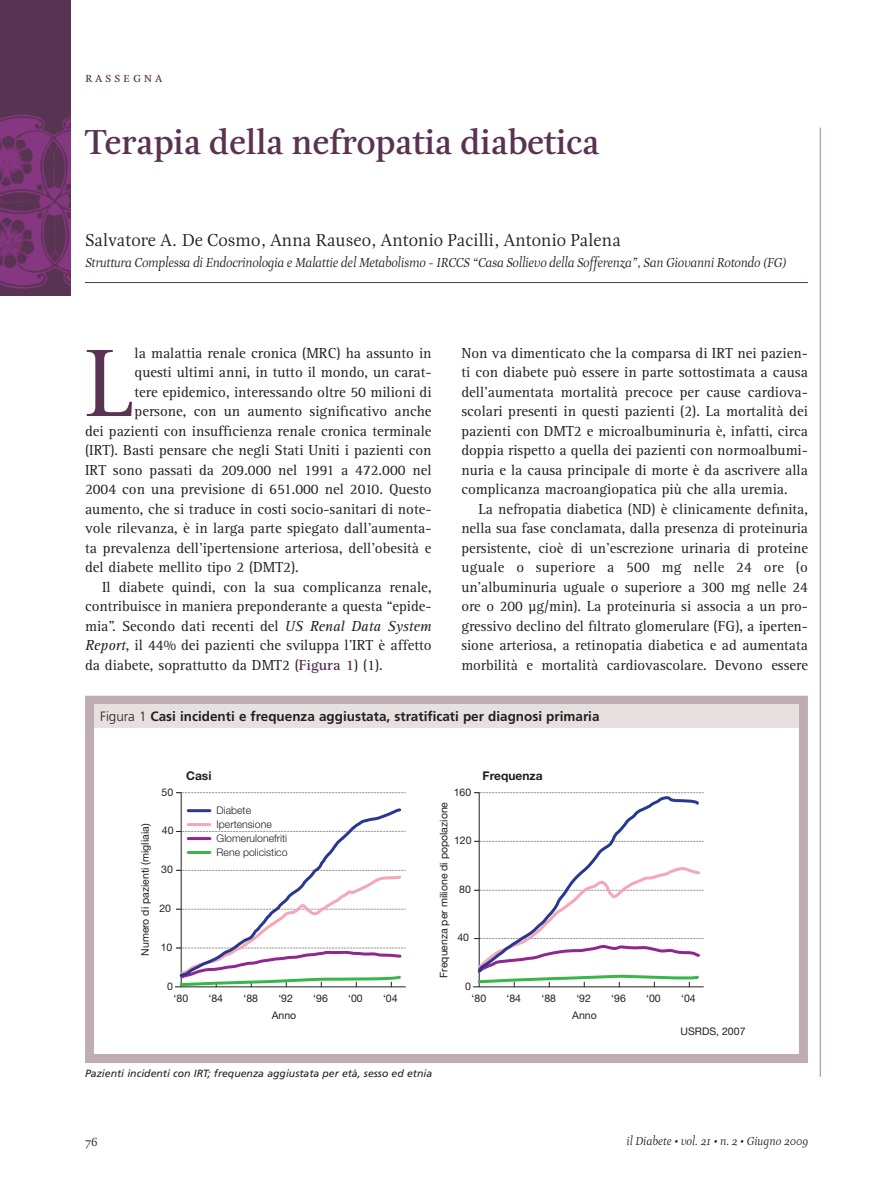
<style>
.page{position:relative;width:893px;height:1191px;background:#fff}
.page>*{position:absolute;margin:0;border:0;box-sizing:border-box;transform-origin:0 0}
.t1{font:99.15px "Rotis Serif";color:#593352}
.t2{font:700 36px "Esta";color:#593352}
.t3{font:18px "Esta";color:#231f20}
.t4{font:15px/19.5px "Rotis Serif";color:#231f20;text-align:justify}
.t5{font:15px "Esta Small Caps";letter-spacing:.185em;color:#593352}
.t6{font:italic 13.5px "Esta";letter-spacing:-.015em;color:#231f20}
.t7{font:700 13.5px "Frutiger";color:#231f20}
.t8{font:italic 12px "Esta";color:#231f20}
.t9{font:700 12px "Helvetica Neue";color:#231f20}
.t10{font:12px "Esta";color:#231f20}
.t11{font:10.5px "Helvetica Neue";color:#231f20}
.t12{font:italic 10.5px "Frutiger";color:#231f20}
.t13{font:300 10.5px "Helvetica Neue";color:#231f20}
.s1{font-style:italic}
.s2{font-weight:700;color:#593352}
.s3{font-weight:300}
</style>
<div class="page">
<img style="left:0;top:0;width:70px;height:295px">
<hr style="left:85px;top:282px;width:723px;height:1px;background:#593352">
<hr style="left:181px;top:792px;width:1px;height:194px;background:#231f20">
<svg style="left:176px;top:792px;width:229px;height:1px"></svg>
<hr style="left:175px;top:986px;width:230px;height:1px;background:#231f20">
<svg style="left:176px;top:806px;width:229px;height:181px"></svg>
<hr style="left:188px;top:851px;width:22px;height:3px;background:#3ab54a">
<hr style="left:188px;top:837px;width:22px;height:3px;background:#90268f">
<hr style="left:188px;top:823px;width:22px;height:3px;background:#f6a6b5">
<hr style="left:188px;top:809px;width:22px;height:3px;background:#283890">
<hr style="left:473px;top:986px;width:230px;height:1px;background:#231f20">
<svg style="left:474px;top:792px;width:229px;height:194px"></svg>
<div style="left:85px;top:695px;width:723px;height:368px;border:9px solid #c0adb4"></div>
<div style="left:94px;top:705px;width:704px;height:23px;background:#e7e0e1"></div>
<hr style="left:820px;top:128px;width:1px;height:948px;background:#9f8390">
<p class="t5" style="left:85px;top:68px;width:79px">rassegna</p>
<h2 class="t2" style="left:85px;top:121px;width:516px">Terapia della nefropatia diabetica</h2>
<p class="t3" style="left:85px;top:230px;width:538px">Salvatore A. De Cosmo, Anna Rauseo, Antonio Pacilli, Antonio Palena</p>
<p class="t6" style="left:85px;top:255px;width:703px">Struttura Complessa di Endocrinologia e Malattie del Metabolismo - IRCCS “Casa Sollievo della Sofferenza”, San Giovanni Rotondo (FG)</p>
<h1 class="t1" style="left:85px;top:350px;width:51px">L</h1>
<p class="t4" style="left:135px;top:344px;width:299px">la malattia renale cronica (MRC) ha assunto in</p>
<p class="t4" style="left:135px;top:364px;width:299px">questi ultimi anni, in tutto il mondo, un carat-</p>
<p class="t4" style="left:135px;top:383px;width:299px">tere epidemico, interessando oltre 50 milioni di</p>
<p class="t4" style="left:135px;top:403px;width:299px">persone, con un aumento significativo anche</p>
<p class="t4" style="left:85px;top:422px;width:348px">dei pazienti con insufficienza renale cronica terminale</p>
<p class="t4" style="left:85px;top:442px;width:348px">(IRT). Basti pensare che negli Stati Uniti i pazienti con</p>
<p class="t4" style="left:85px;top:461px;width:348px">IRT sono passati da 209.000 nel 1991 a 472.000 nel</p>
<p class="t4" style="left:85px;top:481px;width:348px">2004 con una previsione di 651.000 nel 2010. Questo</p>
<p class="t4" style="left:85px;top:500px;width:348px">aumento, che si traduce in costi socio-sanitari di note-</p>
<p class="t4" style="left:85px;top:520px;width:348px">vole rilevanza, è in larga parte spiegato dall’aumenta-</p>
<p class="t4" style="left:85px;top:539px;width:348px">ta prevalenza dell’ipertensione arteriosa, dell’obesità e</p>
<p class="t4" style="left:85px;top:559px;width:215px">del diabete mellito tipo 2 (DMT2).</p>
<p class="t4" style="left:102px;top:579px;width:331px">Il diabete quindi, con la sua complicanza renale,</p>
<p class="t4" style="left:85px;top:598px;width:348px">contribuisce in maniera preponderante a questa “epide-</p>
<p class="t4" style="left:85px;top:618px;width:348px">mia”. Secondo dati recenti del <span class="s1">US Renal Data System</span></p>
<p class="t4" style="left:85px;top:637px;width:348px"><span class="s1">Report</span>, il 44% dei pazienti che sviluppa l’IRT è affetto</p>
<p class="t4" style="left:85px;top:657px;width:299px">da diabete, soprattutto da DMT2 (<span class="s2">Figura 1</span>) (1).</p>
<p class="t4" style="left:461px;top:344px;width:348px">Non va dimenticato che la comparsa di IRT nei pazien&shy;ti con diabete può essere in parte sottostimata a causa dell’aumentata mortalità precoce per cause cardiova&shy;scolari presenti in questi pazienti (2). La mortalità dei pazienti con DMT2 e microalbuminuria è, infatti, circa doppia rispetto a quella dei pazienti con normoalbumi&shy;nuria e la causa principale di morte è da ascrivere alla complicanza macroangiopatica più che alla uremia.</p>
<p class="t4" style="left:461px;top:500px;width:348px;text-indent:17px">La nefropatia diabetica (ND) è clinicamente definita, nella sua fase conclamata, dalla presenza di proteinuria persistente, cioè di un’escrezione urinaria di proteine uguale o superiore a 500 mg nelle 24 ore (o un’albuminuria uguale o superiore a 300 mg nelle 24 ore o 200 µg/min). La proteinuria si associa a un pro&shy;gressivo declino del filtrato glomerulare (FG), a iperten&shy;sione arteriosa, a retinopatia diabetica e ad aumentata morbilità e mortalità cardiovascolare. Devono essere</p>
<p class="t7" style="left:100px;top:711px;width:501px"><span class="s3">Figura 1</span> Casi incidenti e frequenza aggiustata, stratificati per diagnosi primaria</p>
<p class="t11" style="left:139px;top:955px;width:134px;rotate:-90deg">Numero di pazienti (migliaia)</p>
<p class="t11" style="left:162px;top:785px;width:13px">50</p>
<p class="t11" style="left:162px;top:824px;width:13px">40</p>
<p class="t11" style="left:161px;top:863px;width:13px">30</p>
<p class="t11" style="left:159px;top:902px;width:13px">20</p>
<p class="t11" style="left:161px;top:940px;width:13px">10</p>
<p class="t11" style="left:167px;top:979px;width:7px">0</p>
<p class="t9" style="left:186px;top:768px;width:27px">Casi</p>
<p class="t11" style="left:454px;top:785px;width:19px">160</p>
<p class="t13" style="left:217px;top:804px;width:36px">Diabete</p>
<p class="t11" style="left:437px;top:977px;width:177px;rotate:-90deg">Frequenza per milione di popolazione</p>
<p class="t13" style="left:217px;top:818px;width:57px">Ipertensione</p>
<p class="t13" style="left:217px;top:831px;width:72px">Glomerulonefriti</p>
<p class="t11" style="left:454px;top:834px;width:19px">120</p>
<p class="t13" style="left:217px;top:845px;width:72px">Rene policistico</p>
<p class="t11" style="left:459px;top:882px;width:13px">80</p>
<p class="t11" style="left:457px;top:931px;width:13px">40</p>
<p class="t11" style="left:465px;top:979px;width:7px">0</p>
<p class="t9" style="left:483px;top:768px;width:62px">Frequenza</p>
<p class="t11" style="left:174px;top:991px;width:16px">‘80</p>
<p class="t11" style="left:209px;top:991px;width:16px">‘84</p>
<p class="t11" style="left:243px;top:991px;width:16px">‘88</p>
<p class="t11" style="left:278px;top:991px;width:16px">‘92</p>
<p class="t11" style="left:313px;top:991px;width:16px">‘96</p>
<p class="t11" style="left:348px;top:991px;width:16px">‘00</p>
<p class="t11" style="left:383px;top:991px;width:16px">‘04</p>
<p class="t11" style="left:472px;top:991px;width:16px">‘80</p>
<p class="t11" style="left:506px;top:991px;width:16px">‘84</p>
<p class="t11" style="left:541px;top:991px;width:16px">‘88</p>
<p class="t11" style="left:576px;top:991px;width:16px">‘92</p>
<p class="t11" style="left:611px;top:991px;width:16px">‘96</p>
<p class="t11" style="left:646px;top:991px;width:16px">‘00</p>
<p class="t11" style="left:681px;top:991px;width:16px">‘04</p>
<p class="t11" style="left:272px;top:1009px;width:26px">Anno</p>
<p class="t11" style="left:572px;top:1009px;width:26px">Anno</p>
<p class="t11" style="left:680px;top:1025px;width:66px">USRDS, 2007</p>
<p class="t12" style="left:85px;top:1069px;width:349px">Pazienti incidenti con IRT; frequenza aggiustata per età, sesso ed etnia</p>
<p class="t10" style="left:85px;top:1135px;width:14px">76</p>
<p class="t8" style="left:626px;top:1133px;width:183px">il Diabete • vol. 21 • n. 2 • Giugno 2009</p>
</div>
